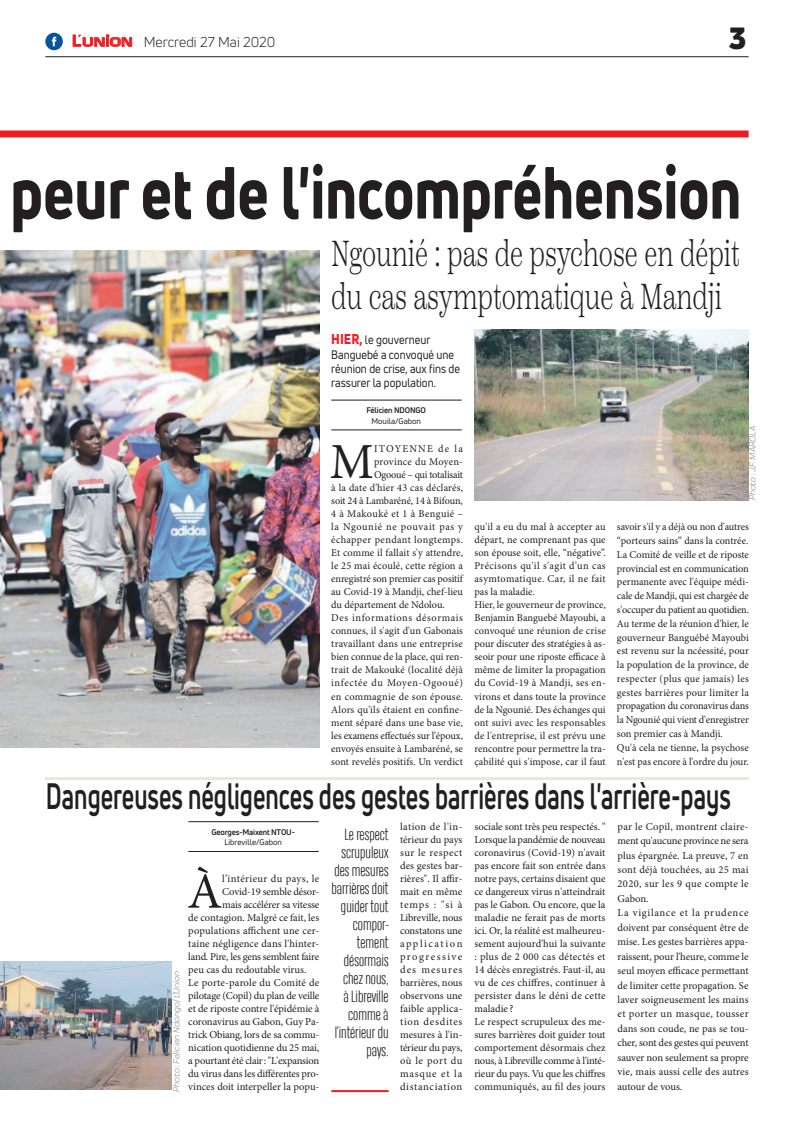
<style>
.page{position:relative;width:794px;height:1129px;background:#fff}
.page>*{position:absolute;margin:0;border:0;box-sizing:border-box;transform-origin:0 0}
.t1{font:800 72px "Uni Neue";color:#231f20;scale:.82 1}
.t2{font:50.6px "Minion Pro";color:#231f20}
.t3{font:50.5px "Minion Pro";color:#231f20}
.t4{font:700 36px "Uni Neue";color:#231f20;scale:.66 1}
.t5{font:300 36px/43.2px "Scotch Text";color:#231f20;scale:.7 1}
.t6{font:900 30px "Uni Neue";color:#231f20}
.t7{font:300 15px/18px "Heading Compressed Pro";color:#231f20;text-align:right}
.t8{font:14px "Uni Neue";color:#231f20}
.t9{font:12px/14.4px "Uni Neue";color:#231f20;scale:.9 1}
.t10{font:10.6px/13px "Minion Pro";color:#231f20}
.t11{font:10.6px "Minion Pro";letter-spacing:-.02em;color:#231f20}
.t12{font:10.6px "Minion Pro";letter-spacing:.035em;color:#231f20}
.t13{font:10.5px/13px "Minion Pro";letter-spacing:.005em;color:#231f20}
.t14{font:10.5px "Minion Pro";letter-spacing:.06em;color:#231f20}
.t15{font:10.5px "Minion Pro";letter-spacing:.035em;color:#231f20}
.t16{font:10.5px "Minion Pro";letter-spacing:-.015em;color:#231f20}
.t17{font:10.5px "Minion Pro";letter-spacing:.03em;color:#231f20}
.t18{font:10.5px "Minion Pro";letter-spacing:.055em;color:#231f20}
.t19{font:10.5px "Minion Pro";letter-spacing:-.02em;color:#231f20}
.t20{font:10.5px "Minion Pro";letter-spacing:.11em;color:#231f20}
.t21{font:italic 9px "Praktika";color:#818386}
.t22{font:700 8px "Uni Neue";letter-spacing:-.02em;color:#231f20}
.t23{font:8px "Uni Neue";color:#231f20}
.s1{font-family:"Eurostile";font-weight:600;font-size:15px;color:#ee1d23}
.s2{font-family:"Eurostile";font-weight:600;font-size:11.4px;color:#ee1d23}
.s3{font-weight:800;font-size:14px;color:#ee1d23}
</style>
<div class="page">
<hr style="left:45px;top:56px;width:703px;height:1px;background:#231f20">
<div style="left:0;top:130px;width:748px;height:7px;background:#ee1d23"></div>
<img style="left:0;top:961px;width:171px;height:128px">
<img style="left:474px;top:329px;width:274px;height:171px">
<svg style="left:72px;top:34px;width:60px;height:13px"></svg>
<div style="left:45px;top:33px;width:18px;height:17px;background:#08549e;border-radius:50%"></div>
<svg style="left:52px;top:37px;width:4px;height:9px"></svg>
<hr style="left:45px;top:777px;width:704px;height:3px;background:#e7e8e2">
<img style="left:0;top:250px;width:320px;height:497px">
<hr style="left:331px;top:429px;width:131px;height:1px;background:#231f20">
<hr style="left:331px;top:400px;width:131px;height:1px;background:#231f20">
<hr style="left:188px;top:850px;width:131px;height:1px;background:#231f20">
<hr style="left:188px;top:821px;width:131px;height:1px;background:#231f20">
<hr style="left:331px;top:1089px;width:58px;height:2px;background:#ee1d23">
<h3 class="t8" style="left:72px;top:33px;width:205px"><span class="s1">L</span><span class="s2">UNION</span> Mercredi 27 Mai 2020</h3>
<h3 class="t6" style="left:729px;top:17px;width:19px">3</h3>
<h1 class="t1" style="left:10px;top:144px;width:893px">peur et de l'incompréhension</h1>
<h3 class="t5" style="left:331px;top:232px;width:585px">Ngounié : pas de psychose en dépit du cas asymptomatique à Mandji</h3>
<p class="t9" style="left:331px;top:332px;width:145px"><span class="s3">HIER,</span> le gouverneur<br>Banguebé a convoqué une réunion de crise, aux fins de rassurer la population.</p>
<p class="t22" style="left:366px;top:405px;width:61px">Félicien NDONGO</p>
<p class="t23" style="left:371px;top:415px;width:51px">Mouila/Gabon</p>
<h3 class="t3" style="left:330px;top:428px;width:46px">M</h3>
<p class="t20" style="left:374px;top:442px;width:90px">ITOYENNE de la</p>
<p class="t13" style="left:374px;top:455px;width:90px">province du Moyen-</p>
<p class="t19" style="left:374px;top:468px;width:90px">Ogooué – qui totalisait</p>
<p class="t13" style="left:331px;top:481px;width:133px">à la date d'hier 43 cas déclarés,</p>
<p class="t16" style="left:331px;top:494px;width:133px">soit 24 à Lambaréné, 14 à Bifoun,</p>
<p class="t15" style="left:331px;top:507px;width:133px">4 à Makouké et 1 à Benguié –</p>
<p class="t18" style="left:331px;top:520px;width:133px">la Ngounié ne pouvait pas y</p>
<p class="t15" style="left:331px;top:533px;width:133px">échapper pendant longtemps.</p>
<p class="t13" style="left:331px;top:546px;width:133px">Et comme il fallait s'y attendre,</p>
<p class="t13" style="left:331px;top:559px;width:133px">le 25 mai écoulé, cette région a</p>
<p class="t13" style="left:331px;top:572px;width:133px">enregistré son premier cas positif</p>
<p class="t13" style="left:331px;top:585px;width:133px">au Covid-19 à Mandji, chef-lieu</p>
<p class="t13" style="left:331px;top:598px;width:115px">du département de Ndolou.</p>
<p class="t14" style="left:331px;top:611px;width:133px">Des informations désormais</p>
<p class="t13" style="left:331px;top:624px;width:133px">connues, il s'agit d'un Gabonais</p>
<p class="t13" style="left:331px;top:637px;width:133px">travaillant dans une entreprise</p>
<p class="t13" style="left:331px;top:650px;width:133px">bien connue de la place, qui ren-</p>
<p class="t13" style="left:331px;top:663px;width:133px">trait de Makouké (localité déjà</p>
<p class="t14" style="left:331px;top:676px;width:133px">infectée du Moyen-Ogooué)</p>
<p class="t17" style="left:331px;top:689px;width:133px">en commagnie de son épouse.</p>
<p class="t13" style="left:331px;top:702px;width:133px">Alors qu'ils étaient en confine-</p>
<p class="t13" style="left:331px;top:715px;width:133px">ment séparé dans une base vie,</p>
<p class="t13" style="left:331px;top:728px;width:133px">les examens effectués sur l'époux,</p>
<p class="t13" style="left:331px;top:741px;width:133px">envoyés ensuite à Lambaréné, se</p>
<p class="t13" style="left:331px;top:754px;width:133px">sont revelés positifs. Un verdict</p>
<p class="t21" style="left:746px;top:500px;width:76px;rotate:-90deg">Photo : J.F. MAROLA</p>
<p class="t13" style="left:474px;top:520px;width:133px">qu'il a eu du mal à accepter au départ, ne comprenant pas que son épouse soit, elle, “négative”.<br>Précisons qu'il s'agit d'un cas asymtomatique. Car, il ne fait pas la maladie.<br>Hier, le gouverneur de province,<br>Benjamin Banguebé Mayoubi, a convoqué une réunion de crise pour discuter des stratégies à as&shy;seoir pour une riposte efficace à même de limiter la propagation du Covid-19 à Mandji, ses en&shy;virons et dans toute la province de la Ngounié. Des échanges qui ont suivi avec les responsables de l'entreprise, il est prévu une rencontre pour permettre la tra&shy;çabilité qui s'impose, car il faut</p>
<p class="t13" style="left:617px;top:520px;width:134px;line-height:13.8px">savoir s'il y a déjà ou non d'autres “porteurs sains” dans la contrée.<br>La Comité de veille et de riposte provincial est en communication permanente avec l'équipe médi&shy;cale de Mandji, qui est chargée de s'occuper du patient au quotidien.<br>Au terme de la réunion d'hier, le gouverneur Banguébé Mayoubi est revenu sur la ncéessité, pour la population de la province, de respecter (plus que jamais) les gestes barrières pour limiter la propagation du coronavirus dans la Ngounié qui vient d'enregistrer son premier cas à Mandji.<br>Qu'à cela ne tienne, la psychose n'est pas encore à l'ordre du jour.</p>
<h3 class="t4" style="left:46px;top:773px;width:1039px">Dangereuses négligences des gestes barrières dans l'arrière-pays</h3>
<p class="t22" style="left:211px;top:826px;width:85px">Georges-Maixent NTOU-</p>
<p class="t23" style="left:224px;top:837px;width:59px">Libreville/Gabon</p>
<h3 class="t7" style="left:331px;top:826px;width:59px">Le respect scrupuleux des mesures barrières doit guider tout compor&shy;tement désormais chez nous,<br>à Libreville comme à l’intérieur du pays.</h3>
<p class="t10" style="left:400px;top:819px;width:64px;text-align:justify">lation de l'in&shy;térieur du pays sur le respect des gestes bar&shy;rières". Il affir&shy;mait en même temps : "si à Libreville, nous constatons une application progressive des mesures barrières, nous observons une faible applica&shy;tion desdites mesures à l'in&shy;térieur du pays, où le port du masque et la distanciation</p>
<p class="t10" style="left:474px;top:819px;width:133px">sociale sont très peu respectés. "<br>Lorsque la pandémie de nouveau coronavirus (Covid-19) n'avait pas encore fait son entrée dans notre pays, certains disaient que ce dangereux virus n'atteindrait pas le Gabon. Ou encore, que la maladie ne ferait pas de morts ici. Or, la réalité est malheureu&shy;sement aujourd'hui la suivante : plus de 2 000 cas détectés et<br>14 décès enregistrés. Faut-il, au vu de ces chiffres, continuer à persister dans le déni de cette maladie ?<br>Le respect scrupuleux des me&shy;sures barrières doit guider tout comportement désormais chez nous, à Libreville comme à l'inté&shy;rieur du pays. Vu que les chiffres communiqués, au fil des jours</p>
<p class="t10" style="left:617px;top:818px;width:133px;line-height:14.4px">par le Copil, montrent claire&shy;ment qu'aucune province ne sera plus épargnée. La preuve, 7 en sont déjà touchées, au 25 mai<br>2020, sur les 9 que compte le<br>Gabon.<br>La vigilance et la prudence doivent par conséquent être de mise. Les gestes barrières appa&shy;raissent, pour l'heure, comme le seul moyen efficace permettant de limiter cette propagation. Se laver soigneusement les mains et porter un masque, tousser dans son coude, ne pas se tou&shy;cher, sont des gestes qui peuvent sauver non seulement sa propre vie, mais aussi celle des autres autour de vous.</p>
<h2 class="t2" style="left:187px;top:857px;width:36px">À</h2>
<p class="t12" style="left:222px;top:871px;width:99px">l’intérieur du pays, le</p>
<p class="t10" style="left:222px;top:884px;width:99px">Covid-19 semble désor-</p>
<p class="t10" style="left:222px;top:897px;width:99px">mais accélérer sa vitesse</p>
<p class="t10" style="left:188px;top:910px;width:133px">de contagion. Malgré ce fait, les</p>
<p class="t10" style="left:188px;top:923px;width:133px">populations affichent une cer-</p>
<p class="t10" style="left:188px;top:936px;width:133px">taine négligence dans l'hinter-</p>
<p class="t11" style="left:188px;top:949px;width:132px">land. Pire, les gens semblent faire</p>
<p class="t10" style="left:188px;top:962px;width:120px">peu cas du redoutable virus.</p>
<p class="t10" style="left:188px;top:975px;width:133px">Le porte-parole du Comité de</p>
<p class="t10" style="left:188px;top:988px;width:133px">pilotage (Copil) du plan de veille</p>
<p class="t10" style="left:188px;top:1001px;width:133px">et de riposte contre l'épidémie à</p>
<p class="t10" style="left:188px;top:1014px;width:133px">coronavirus au Gabon, Guy Pa-</p>
<p class="t10" style="left:188px;top:1027px;width:133px">trick Obiang, lors de sa commu-</p>
<p class="t10" style="left:188px;top:1040px;width:133px">nication quotidienne du 25 mai,</p>
<p class="t11" style="left:188px;top:1053px;width:132px">a pourtant été clair: "L'expansion</p>
<p class="t10" style="left:188px;top:1066px;width:133px">du virus dans les différentes pro-</p>
<p class="t10" style="left:188px;top:1079px;width:133px">vinces doit interpeller la popu-</p>
<p class="t21" style="left:170px;top:1091px;width:123px;rotate:-90deg">Photo : Felicien Ndongo/ L’Union</p>
</div>
